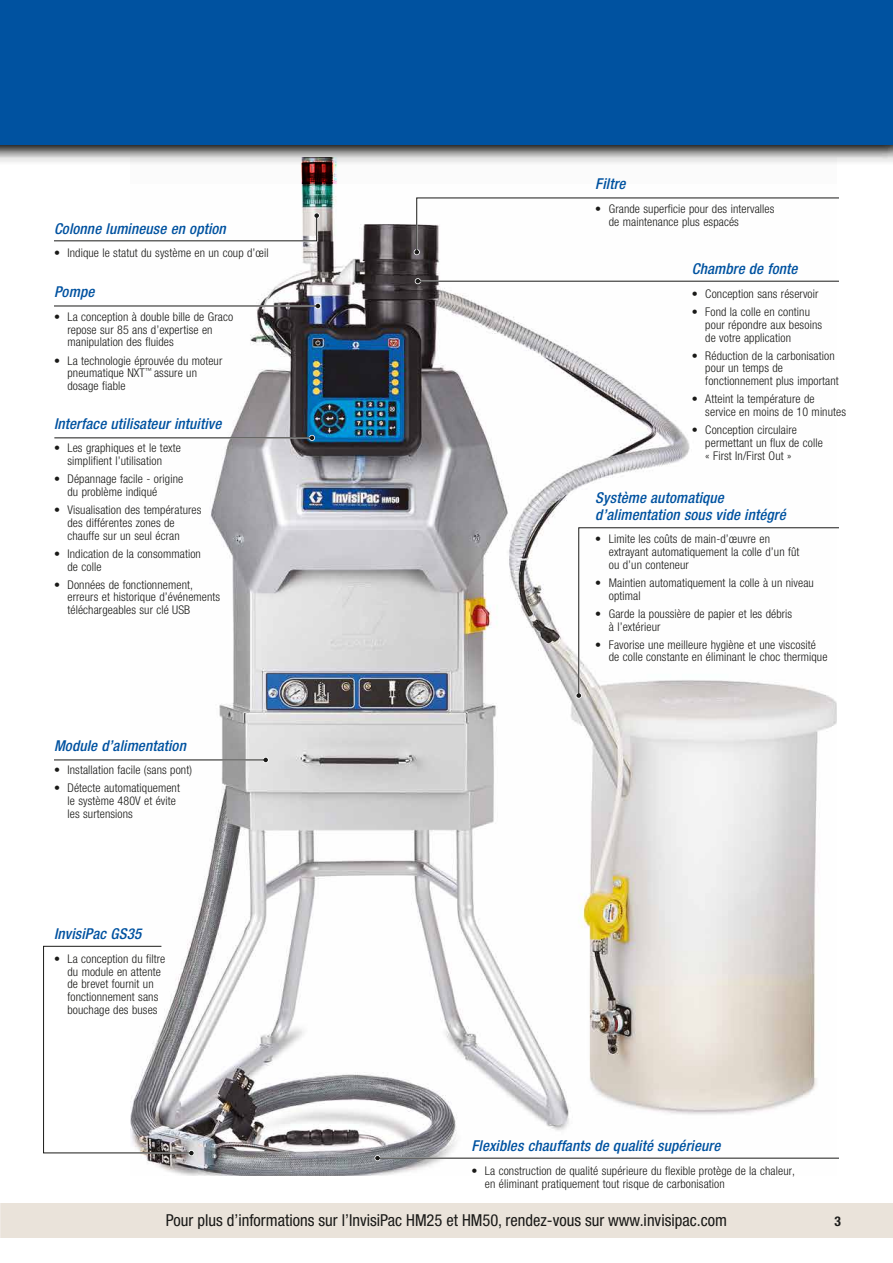
<style>
.page{position:relative;width:893px;height:1263px;background:#fff}
.page>*{position:absolute;margin:0;border:0;box-sizing:border-box;transform-origin:0 0}
.t1{font:condensed 16.5px "Helvetica Neue LT Std";color:#1a1a18}
.t2{font:italic 500 condensed 15px/16.5px "Helvetica Neue LT Std";letter-spacing:.01em;color:#0052a0}
.t3{font:700 condensed 13.5px "Helvetica Neue LT Std";color:#1a1a18}
.t4{font:300 condensed 12px/12.8px "Helvetica Neue LT Std";letter-spacing:.01em;color:#1a1a18}
</style>
<div class="page">
<img style="left:145px;top:183px;width:692px;height:992px">
<div style="left:0;top:1203px;width:893px;height:35px;background:#eae3da"></div>
<img style="left:0;top:145px;width:893px;height:38px">
<div style="left:0;top:0;width:893px;height:145px;background:#0052a0"></div>
<hr style="left:376px;top:1157px;width:463px;height:2px;background:#fff">
<svg style="left:375px;top:1155px;width:6px;height:6px"></svg>
<hr style="left:376px;top:1158px;width:463px;height:1px;background:#1a1a18">
<hr style="left:418px;top:280px;width:421px;height:2px;background:#fff">
<svg style="left:415px;top:278px;width:6px;height:6px"></svg>
<hr style="left:418px;top:281px;width:421px;height:1px;background:#1a1a18">
<svg style="left:414px;top:196px;width:425px;height:59px"></svg>
<svg style="left:54px;top:213px;width:266px;height:29px"></svg>
<hr style="left:54px;top:305px;width:264px;height:2px;background:#fff">
<hr style="left:54px;top:306px;width:264px;height:1px;background:#1a1a18">
<svg style="left:315px;top:303px;width:6px;height:6px"></svg>
<hr style="left:54px;top:437px;width:258px;height:2px;background:#fff">
<hr style="left:54px;top:438px;width:258px;height:1px;background:#1a1a18">
<svg style="left:309px;top:435px;width:6px;height:6px"></svg>
<hr style="left:54px;top:759px;width:212px;height:2px;background:#fff">
<hr style="left:54px;top:760px;width:212px;height:1px;background:#1a1a18">
<svg style="left:263px;top:757px;width:6px;height:6px"></svg>
<svg style="left:576px;top:526px;width:263px;height:172px"></svg>
<svg style="left:43px;top:945px;width:151px;height:211px"></svg>
<p class="t2" style="left:54px;top:220px;width:173px">Colonne lumineuse en option</p>
<p class="t4" style="left:54px;top:246px;width:216px">• Indique le statut du système en un coup d’œil</p>
<p class="t2" style="left:54px;top:284px;width:42px">Pompe</p>
<p class="t4" style="left:68px;top:310px;width:167px;text-indent:-14px">• La conception à double bille de Graco repose sur 85 ans d’expertise en manipulation des fluides</p>
<p class="t4" style="left:68px;top:354px;width:156px;text-indent:-14px">• La technologie éprouvée du moteur pneumatique NXT<sup>™</sup> assure un dosage fiable</p>
<p class="t2" style="left:54px;top:415px;width:169px">Interface utilisateur intuitive</p>
<p class="t4" style="left:54px;top:442px;width:128px;text-align:center">• Les graphiques et le texte simplifient l’utilisation</p>
<p class="t4" style="left:68px;top:472px;width:117px;text-indent:-14px">• Dépannage facile - origine du problème indiqué</p>
<p class="t4" style="left:68px;top:503px;width:135px;text-indent:-14px">• Visualisation des températures des différentes zones de chauffe sur un seul écran</p>
<p class="t4" style="left:68px;top:547px;width:135px;text-indent:-14px">• Indication de la consommation de colle</p>
<p class="t4" style="left:68px;top:578px;width:154px;text-indent:-14px">• Données de fonctionnement, erreurs et historique d’événements téléchargeables sur clé USB</p>
<p class="t2" style="left:54px;top:737px;width:133px">Module d’alimentation</p>
<p class="t4" style="left:54px;top:763px;width:140px">• Installation facile (sans pont)</p>
<p class="t4" style="left:68px;top:782px;width:114px;text-indent:-14px">• Détecte automatiquement le système 480V et évite les surtensions</p>
<p class="t2" style="left:54px;top:926px;width:89px">InvisiPac GS35</p>
<p class="t4" style="left:68px;top:952px;width:99px;text-indent:-14px">• La conception du filtre du module en attente de brevet fournit un fonctionnement sans bouchage des buses</p>
<p class="t2" style="left:595px;top:176px;width:32px">Filtre</p>
<p class="t4" style="left:609px;top:202px;width:167px;text-indent:-14px">• Grande superficie pour des intervalles de maintenance plus espacés</p>
<p class="t2" style="left:692px;top:261px;width:107px">Chambre de fonte</p>
<p class="t4" style="left:692px;top:287px;width:128px">• Conception sans réservoir</p>
<p class="t4" style="left:705px;top:305px;width:118px;text-indent:-14px">• Fond la colle en continu pour répondre aux besoins de votre application</p>
<p class="t4" style="left:705px;top:349px;width:135px;text-indent:-14px">• Réduction de la carbonisation pour un temps de fonctionnement plus important</p>
<p class="t4" style="left:705px;top:393px;width:142px;text-indent:-14px">• Atteint la température de service en moins de 10 minutes</p>
<p class="t4" style="left:705px;top:423px;width:119px;text-indent:-14px">• Conception circulaire permettant un flux de colle « First In/First Out »</p>
<p class="t2" style="left:595px;top:490px;width:192px">Système automatique d’alimentation sous vide intégré</p>
<p class="t4" style="left:609px;top:532px;width:192px;text-indent:-14px">• Limite les coûts de main-d’œuvre en extrayant automatiquement la colle d’un fût ou d’un conteneur</p>
<p class="t4" style="left:609px;top:576px;width:207px;text-indent:-14px">• Maintien automatiquement la colle à un niveau optimal</p>
<p class="t4" style="left:609px;top:607px;width:185px;text-indent:-14px">• Garde la poussière de papier et les débris à l’extérieur</p>
<p class="t4" style="left:609px;top:638px;width:220px;text-indent:-14px">• Favorise une meilleure hygiène et une viscosité de colle constante en éliminant le choc thermique</p>
<p class="t2" style="left:471px;top:1138px;width:250px">Flexibles chauffants de qualité supérieure</p>
<p class="t4" style="left:485px;top:1164px;width:312px;text-indent:-14px">• La construction de qualité supérieure du flexible protège de la chaleur, en éliminant pratiquement tout risque de carbonisation</p>
<h1 class="t1" style="left:166px;top:1211px;width:563px">Pour plus d’informations sur l’InvisiPac HM25 et HM50, rendez-vous sur www.invisipac.com</h1>
<p class="t3" style="left:834px;top:1213px;width:8px">3</p>
</div>
